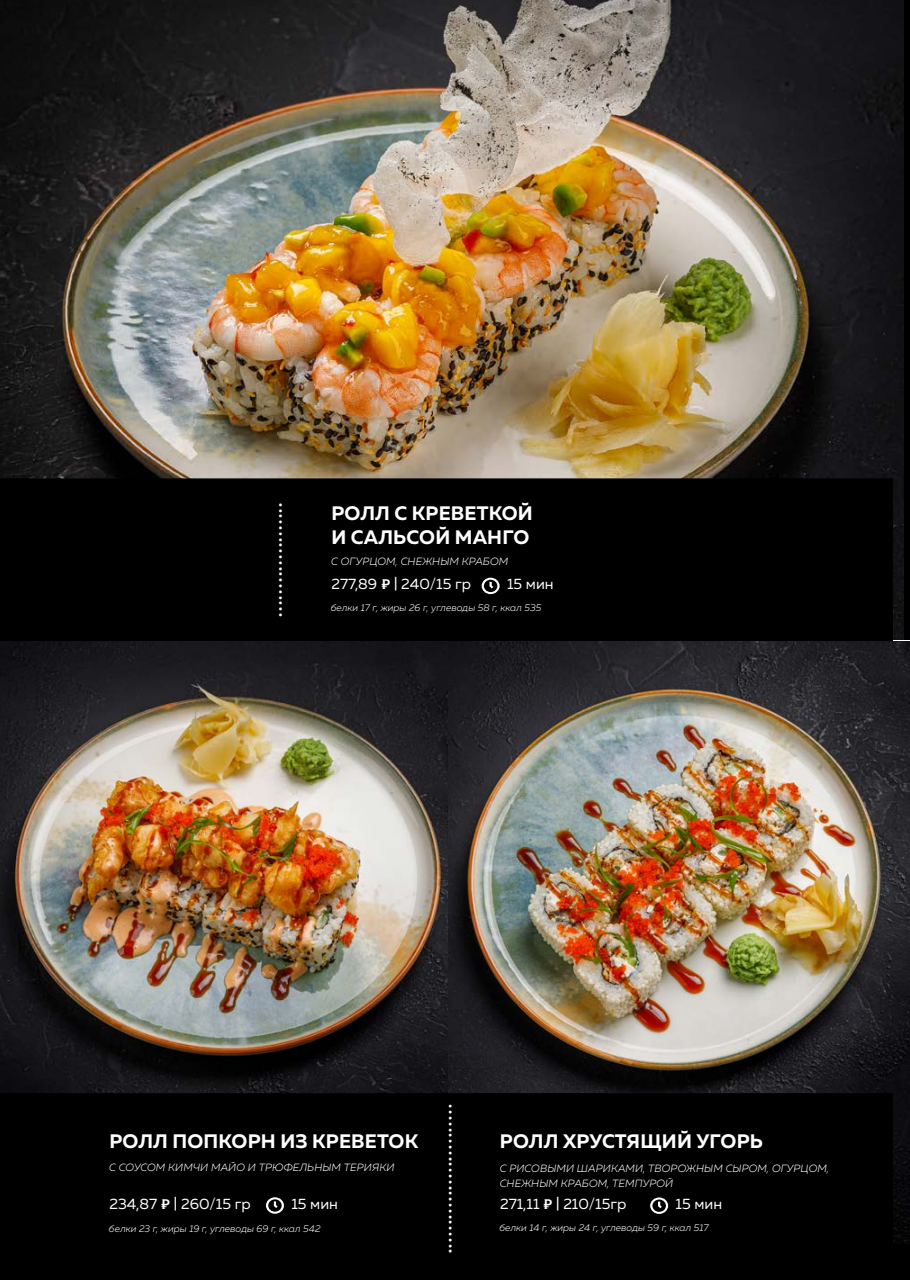
<style>
.page{position:relative;width:910px;height:1280px;background:#fff}
.page>*{position:absolute;margin:0;border:0;box-sizing:border-box;transform-origin:0 0}
.t1{font:27px "Muller";color:#fff}
.t2{font:700 19.5px/23.4px "Muller";letter-spacing:.01em;color:#fff}
.t3{font:15px "Muller";color:#fff}
.t4{font:italic 300 10.5px/15px "Muller";letter-spacing:.01em;color:#fff}
.t5{font:italic 300 9.75px "Muller";color:#fff}
.s1{font-family:"PT Rouble Decorative"}
</style>
<div class="page">
<img style="left:0;top:0;width:904px;height:640px">
<div style="left:1px;top:479px;width:891px;height:164px;background:#000"></div>
<div style="left:0;top:478px;width:893px;height:165px;border:2px solid #000"></div>
<img style="left:0;top:642px;width:448px;height:451px">
<img style="left:448px;top:642px;width:462px;height:601px">
<div style="left:1px;top:1094px;width:891px;height:185px;background:#000"></div>
<div style="left:0;top:1093px;width:893px;height:187px;border:2px solid #000"></div>
<svg style="left:266px;top:1197px;width:18px;height:17px"></svg>
<svg style="left:650px;top:1197px;width:18px;height:17px"></svg>
<svg style="left:482px;top:578px;width:18px;height:16px"></svg>
<h1 class="t1" style="left:306px;top:502px;width:118px;rotate:90deg">....................</h1>
<h2 class="t2" style="left:331px;top:502px;width:203px">РОЛЛ С КРЕВЕТКОЙ<br>И САЛЬСОЙ МАНГО</h2>
<h3 class="t3" style="left:332px;top:574px;width:141px">277,89 <span class="s1">У</span> | 240/15 гр</h3>
<h3 class="t3" style="left:507px;top:575px;width:48px">15 мин</h3>
<p class="t4" style="left:331px;top:554px;width:179px">С ОГУРЦОМ, СНЕЖНЫМ КРАБОМ</p>
<p class="t5" style="left:331px;top:602px;width:212px">белки 17 г, жиры 26 г, углеводы 58 г, ккал 535</p>
<h1 class="t1" style="left:425px;top:1254px;width:152px;rotate:-90deg">..........................</h1>
<h2 class="t2" style="left:500px;top:1130px;width:264px">РОЛЛ ХРУСТЯЩИЙ УГОРЬ</h2>
<h2 class="t2" style="left:109px;top:1129px;width:310px">РОЛЛ ПОПКОРН ИЗ КРЕВЕТОК</h2>
<p class="t4" style="left:109px;top:1160px;width:287px">С СОУСОМ КИМЧИ МАЙО И ТРЮФЕЛЬНЫМ ТЕРИЯКИ</p>
<p class="t4" style="left:500px;top:1160px;width:331px">С РИСОВЫМИ ШАРИКАМИ, ТВОРОЖНЫМ СЫРОМ, ОГУРЦОМ,<br>СНЕЖНЫМ КРАБОМ, ТЕМПУРОЙ</p>
<h3 class="t3" style="left:109px;top:1194px;width:143px">234,87 <span class="s1">У</span> | 260/15 гр</h3>
<h3 class="t3" style="left:291px;top:1194px;width:48px">15 мин</h3>
<h3 class="t3" style="left:500px;top:1194px;width:128px">271,11 <span class="s1">У</span> | 210/15гр</h3>
<h3 class="t3" style="left:676px;top:1195px;width:48px">15 мин</h3>
<p class="t5" style="left:109px;top:1223px;width:213px">белки 23 г, жиры 19 г, углеводы 69 г, ккал 542</p>
<p class="t5" style="left:499px;top:1222px;width:211px">белки 14 г, жиры 24 г, углеводы 59 г, ккал 517</p>
</div>
